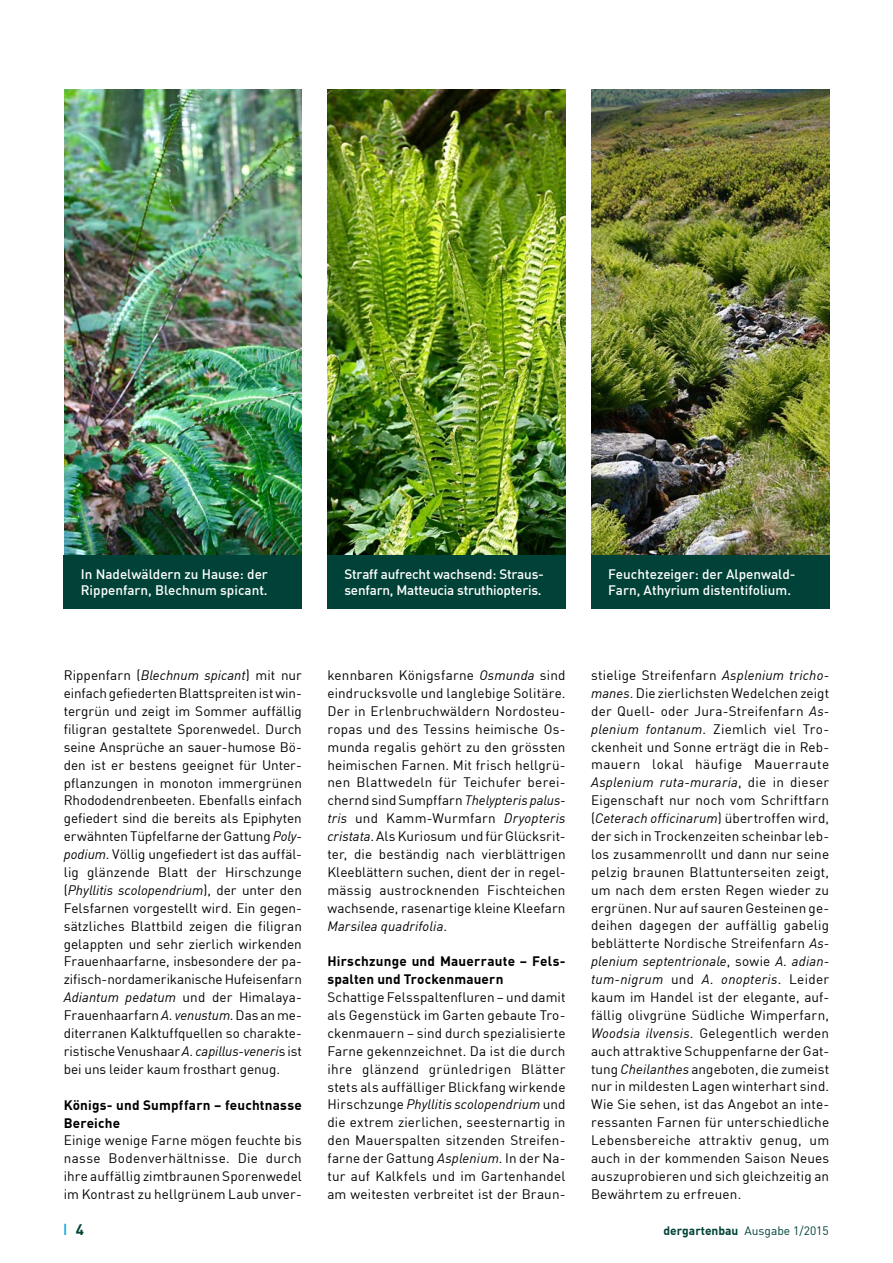
<style>
.page{position:relative;width:893px;height:1263px;background:#fff}
.page>*{position:absolute;margin:0;border:0;box-sizing:border-box;transform-origin:0 0}
.t1{font:700 15px "DIN Offc Pro";color:#004237}
.t2{font:13.5px/17.9px "DIN Offc Pro";letter-spacing:.01em;color:#000;text-align:justify}
.t3{font:500 13.5px/16.5px "DIN Offc Pro";color:#fff}
.t4{font:700 13.5px/17.9px "DIN Offc Pro";letter-spacing:.015em;color:#000}
.t5{font:12px "DIN Offc Pro";color:#004237}
.s1{font-style:italic}
.s2{font-weight:700}
</style>
<div class="page">
<svg style="left:64px;top:1224px;width:2px;height:11px"></svg>
<img style="left:327px;top:90px;width:239px;height:465px">
<img style="left:65px;top:90px;width:237px;height:464px">
<img style="left:591px;top:90px;width:238px;height:465px">
<div style="left:64px;top:555px;width:238px;height:54px;background:#004237"></div>
<div style="left:327px;top:555px;width:239px;height:54px;background:#004237"></div>
<div style="left:591px;top:555px;width:238px;height:54px;background:#004237"></div>
<p class="t3" style="left:81px;top:564px;width:189px">In Nadelwäldern zu Hause: der<br>Rippenfarn, Blechnum spicant.</p>
<p class="t3" style="left:344px;top:564px;width:199px">Straff aufrecht wachsend: Straus&shy;senfarn, Matteucia struthiopteris.</p>
<p class="t3" style="left:608px;top:564px;width:189px">Feuchtezeiger: der Alpenwald-<br>Farn, Athyrium distentifolium.</p>
<p class="t2" style="left:64px;top:665px;width:240px">Rippenfarn (<span class="s1">Blechnum spicant</span>) mit nur einfach gefiederten Blattspreiten ist win&shy;tergrün und zeigt im Sommer auffällig filigran gestaltete Sporenwedel. Durch seine Ansprüche an sauer-humose Bö&shy;den ist er bestens geeignet für Unter&shy;pflanzungen in monoton immergrünen Rhododendrenbeeten. Ebenfalls einfach gefiedert sind die bereits als Epiphyten erwähnten Tüpfelfarne der Gattung <span class="s1">Poly&shy;podium</span>. Völlig ungefiedert ist das auffäl&shy;lig glänzende Blatt der Hirschzunge (<span class="s1">Phyllitis scolopendrium</span>), der unter den Felsfarnen vorgestellt wird. Ein gegen&shy;sätzliches Blattbild zeigen die filigran gelappten und sehr zierlich wirkenden Frauenhaarfarne, insbesondere der pa&shy;zifisch-nordamerikanische Hufeisenfarn <span class="s1">Adiantum pedatum</span> und der Himalaya-Frauenhaarfarn <span class="s1">A. venustum</span>. Das an me&shy;diterranen Kalktuffquellen so charakte&shy;ristische Venushaar <span class="s1">A. capillus-veneri</span>s ist bei uns leider kaum frosthart genug.</p>
<p class="t4" style="left:64px;top:1094px;width:240px">Königs- und Sumpffarn – feuchtnasse<br>Bereiche</p>
<p class="t2" style="left:64px;top:1130px;width:240px">Einige wenige Farne mögen feuchte bis nasse Bodenverhältnisse. Die durch ihre auffällig zimtbraunen Sporenwedel im Kontrast zu hellgrünem Laub unver-</p>
<p class="t2" style="left:327px;top:665px;width:240px">kennbaren Königsfarne <span class="s1">Osmunda</span> sind eindrucksvolle und langlebige Solitäre.<br>Der in Erlenbruchwäldern Nordosteu&shy;ropas und des Tessins heimische Os&shy;munda regalis gehört zu den grössten heimischen Farnen. Mit frisch hellgrü&shy;nen Blattwedeln für Teichufer berei&shy;chernd sind Sumpffarn <span class="s1">Thelypteris palus&shy;tris</span> und Kamm-Wurmfarn <span class="s1">Dryopteris cristata</span>. Als Kuriosum und für Glücksrit&shy;ter, die beständig nach vierblättrigen Kleeblättern suchen, dient der in regel&shy;mässig austrocknenden Fischteichen wachsende, rasenartige kleine Kleefarn <span class="s1">Marsilea quadrifolia</span>.</p>
<p class="t4" style="left:327px;top:951px;width:240px">Hirschzunge und Mauerraute – Fels&shy;spalten und Trockenmauern</p>
<p class="t2" style="left:327px;top:987px;width:240px">Schattige Felsspaltenfluren – und damit als Gegenstück im Garten gebaute Tro&shy;ckenmauern – sind durch spezialisierte Farne gekennzeichnet. Da ist die durch ihre glänzend grünledrigen Blätter stets als auffälliger Blickfang wirkende Hirschzunge <span class="s1">Phyllitis scolopendrium</span> und die extrem zierlichen, seesternartig in den Mauerspalten sitzenden Streifen&shy;farne der Gattung <span class="s1">Asplenium</span>. In der Na&shy;tur auf Kalkfels und im Gartenhandel am weitesten verbreitet ist der Braun-</p>
<p class="t2" style="left:591px;top:665px;width:240px">stielige Streifenfarn <span class="s1">Asplenium tricho&shy;manes</span>. Die zierlichsten Wedelchen zeigt der Quell- oder Jura-Streifenfarn <span class="s1">As&shy;plenium fontanum</span>. Ziemlich viel Tro&shy;ckenheit und Sonne erträgt die in Reb&shy;mauern lokal häufige Mauerraute <span class="s1">Asplenium ruta-muraria</span>, die in dieser Eigenschaft nur noch vom Schriftfarn (<span class="s1">Ceterach officinarum</span>) übertroffen wird, der sich in Trockenzeiten scheinbar leb&shy;los zusammenrollt und dann nur seine pelzig braunen Blattunterseiten zeigt, um nach dem ersten Regen wieder zu ergrünen. Nur auf sauren Gesteinen ge&shy;deihen dagegen der auffällig gabelig beblätterte Nordische Streifenfarn <span class="s1">As&shy;plenium septentrionale</span>, sowie <span class="s1">A. adian&shy;tum-nigrum</span> und <span class="s1">A. onopteris</span>. Leider kaum im Handel ist der elegante, auf&shy;fällig olivgrüne Südliche Wimperfarn, <span class="s1">Woodsia ilvensis</span>. Gelegentlich werden auch attraktive Schuppenfarne der Gat&shy;tung <span class="s1">Cheilanthes</span> angeboten, die zumeist nur in mildesten Lagen winterhart sind.<br>Wie Sie sehen, ist das Angebot an inte&shy;ressanten Farnen für unterschiedliche Lebensbereiche attraktiv genug, um auch in der kommenden Saison Neues auszuprobieren und sich gleichzeitig an Bewährtem zu erfreuen.</p>
<p class="t1" style="left:76px;top:1217px;width:10px">4</p>
<p class="t5" style="left:663px;top:1221px;width:167px"><span class="s2">dergartenbau</span> Ausgabe 1/2015</p>
</div>
